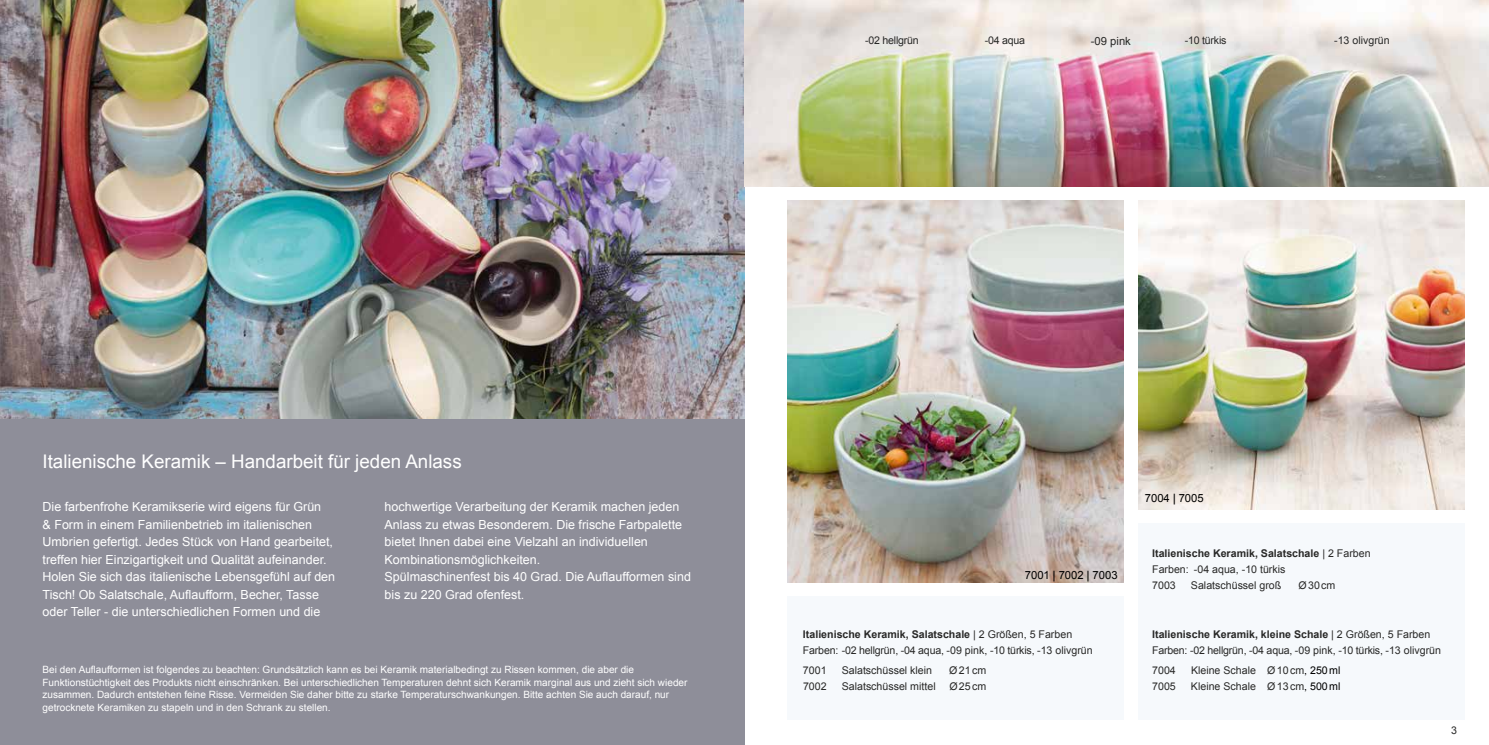
<style>
.page{position:relative;width:1489px;height:745px;background:#fff}
.page>*{position:absolute;margin:0;border:0;box-sizing:border-box;transform-origin:0 0}
.t1{font:18.75px "Arial";color:#fff}
.t2{font:12.5px/17.5px "Arial";color:#fff}
.t3{font:11.25px "Arial";color:#000}
.t4{font:11.25px "Arial";color:#282827}
.t5{font:10.62px/16.2px "Arial";letter-spacing:-.02em;color:#282827}
.t6{font:10.62px/16.2px "Arial";color:#282827}
.t7{font:10px/12.5px "Arial";color:#fff}
.s1{font-family:"Arial Narrow";font-weight:700}
.s2{font-weight:700}
.s3{color:#000}
</style>
<div class="page">
<div style="left:0;top:372px;width:744px;height:372px;background:#8e8e99"></div>
<img style="left:0;top:0;width:744px;height:418px">
<div style="left:1137px;top:523px;width:326px;height:196px;background:#f6f9fc"></div>
<div style="left:787px;top:596px;width:336px;height:123px;background:#f6f9fc"></div>
<img style="left:787px;top:200px;width:336px;height:382px">
<img style="left:744px;top:0;width:744px;height:186px">
<img style="left:1138px;top:200px;width:325px;height:308px">
<svg style="left:1139px;top:338px;width:67px;height:24px;background:#9da18f"></svg>
<p class="t5" style="left:865px;top:32px;width:55px">-02 hellgrün</p>
<p class="t6" style="left:984px;top:32px;width:42px">-04 aqua</p>
<p class="t4" style="left:1090px;top:33px;width:42px">-09 pink</p>
<p class="t5" style="left:1184px;top:32px;width:43px">-10 türkis</p>
<p class="t6" style="left:1333px;top:32px;width:57px">-13 olivgrün</p>
<h1 class="t1" style="left:43px;top:448px;width:420px">Italienische Keramik – Handarbeit für jeden Anlass</h1>
<p class="t2" style="left:43px;top:497px;width:294px">Die farbenfrohe Keramikserie wird eigens für Grün<br>&amp; Form in einem Familienbetrieb im italienischen Umbrien gefertigt. Jedes Stück von Hand gearbeitet, treffen hier Einzigartigkeit und Qualität aufeinander.<br>Holen Sie sich das italienische Lebensgefühl auf den Tisch! Ob Salatschale, Auflaufform, Becher, Tasse oder Teller - die unterschiedlichen Formen und die</p>
<p class="t2" style="left:384px;top:497px;width:308px">hochwertige Verarbeitung der Keramik machen jeden Anlass zu etwas Besonderem. Die frische Farbpalette bietet Ihnen dabei eine Vielzahl an individuellen Kombinationsmöglichkeiten.<br>Spülmaschinenfest bis 40 Grad. Die Auflaufformen sind bis zu 220 Grad ofenfest.</p>
<p class="t7" style="left:43px;top:663px;width:646px">Bei den Auflaufformen ist folgendes zu beachten: Grundsätzlich kann es bei Keramik materialbedingt zu Rissen kommen, die aber die Funktionstüchtigkeit des Produkts nicht einschränken. Bei unterschiedlichen Temperaturen dehnt sich Keramik marginal aus und zieht sich wieder zusammen. Dadurch entstehen feine Risse. Vermeiden Sie daher bitte zu starke Temperaturschwankungen. Bitte achten Sie auch darauf, nur getrocknete Keramiken zu stapeln und in den Schrank zu stellen.</p>
<p class="t3" style="left:1024px;top:567px;width:94px">7001 <span class="s1">|</span> 7002 <span class="s1">|</span> 7003</p>
<p class="t5" style="left:803px;top:625px;width:291px"><span class="s2">Italienische Keramik, Salatschale</span> | 2 Größen, 5 Farben<br>Farben: -02 hellgrün, -04 aqua, -09 pink, -10 türkis, -13 olivgrün</p>
<p class="t6" style="left:803px;top:661px;width:25px">7001</p>
<p class="t6" style="left:841px;top:661px;width:92px">Salatschüssel klein</p>
<p class="t6" style="left:949px;top:661px;width:38px">Ø21cm</p>
<p class="t6" style="left:803px;top:678px;width:25px">7002</p>
<p class="t6" style="left:841px;top:678px;width:95px">Salatschüssel mittel</p>
<p class="t6" style="left:949px;top:678px;width:38px">Ø25cm</p>
<p class="t3" style="left:1144px;top:491px;width:60px">7004 <span class="s1">|</span> 7005</p>
<p class="t6" style="left:1152px;top:544px;width:220px"><span class="s2">Italienische Keramik, Salatschale</span> | 2 Farben<br>Farben: -04 aqua, -10 türkis<br>7003</p>
<p class="t6" style="left:1190px;top:577px;width:92px">Salatschüssel groß</p>
<p class="t6" style="left:1298px;top:577px;width:38px">Ø30cm</p>
<p class="t5" style="left:1152px;top:625px;width:290px"><span class="s2">Italienische Keramik, kleine Schale</span> | 2 Größen, 5 Farben<br>Farben: -02 hellgrün, -04 aqua, -09 pink, -10 türkis, -13 olivgrün</p>
<p class="t6" style="left:1152px;top:661px;width:25px">7004</p>
<p class="t6" style="left:1190px;top:661px;width:151px">Kleine Schale Ø10cm<span class="s3">, 250ml</span></p>
<p class="t6" style="left:1152px;top:678px;width:25px">7005</p>
<p class="t6" style="left:1190px;top:678px;width:151px">Kleine Schale Ø13cm<span class="s3">, 500ml</span></p>
<p class="t6" style="left:1450px;top:721px;width:7px">3</p>
</div>
